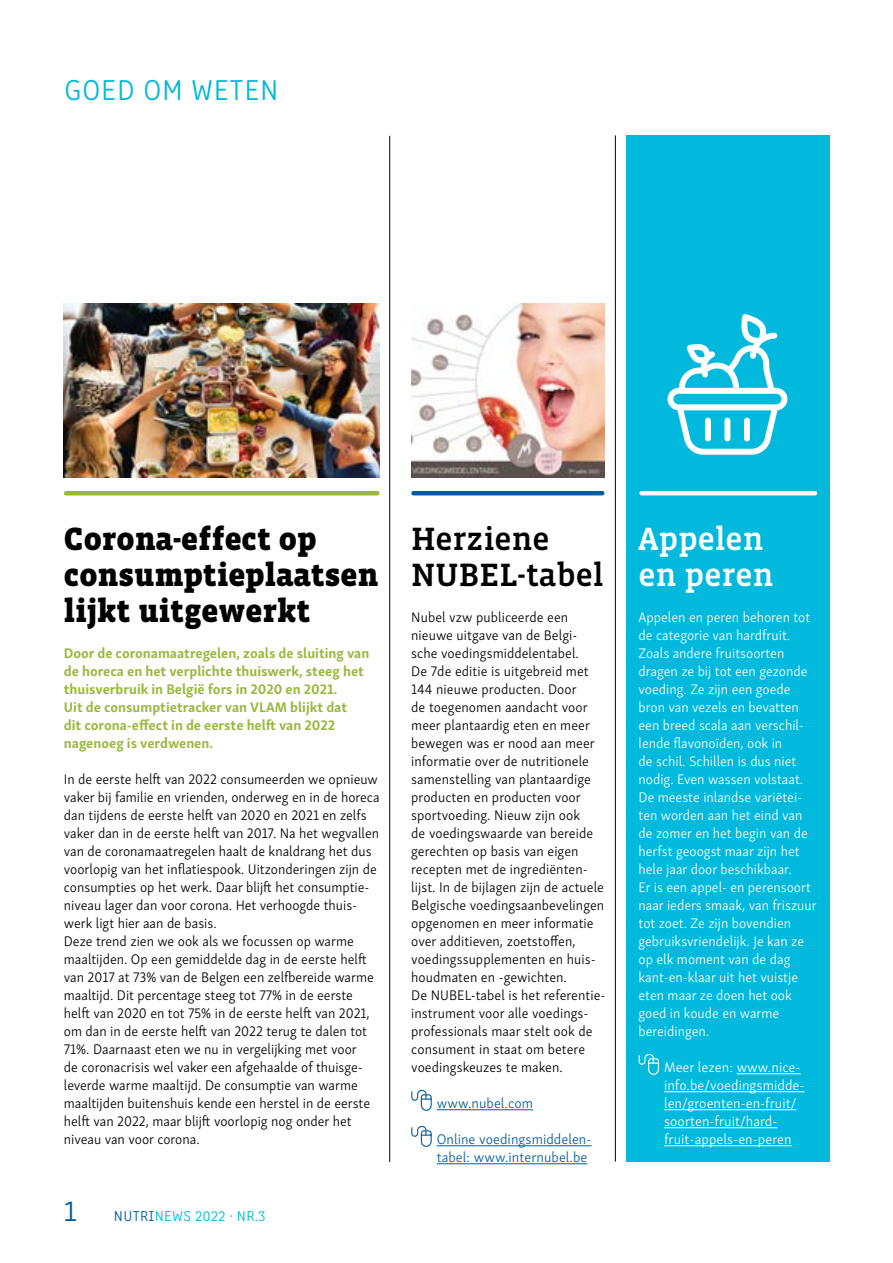
<style>
.page{position:relative;width:893px;height:1263px;background:#fff}
.page>*{position:absolute;margin:0;border:0;box-sizing:border-box;transform-origin:0 0}
.t1{font:900 33px/36px "Vista Slab OTCE";color:#000}
.t2{font:500 33px/36px "Vista Slab OTCE";color:#000}
.t3{font:500 33px/36px "Vista Slab OTCE";color:#fff}
.t4{font:300 30px "Clone Rounded";letter-spacing:.02em;color:#00b9dc}
.t5{font:300 15px "Clone Rounded";letter-spacing:.02em;color:#00b9dc}
.t6{font:300 14.25px/18px "Skolar Sans";color:#000}
.t7{font:300 14.25px/18px "Skolar Sans";color:#fff}
.t8{font:700 14.25px/18px "Skolar Sans";color:#99b840}
.t9{font:300 14.25px/18px "Skolar Sans";letter-spacing:.005em;color:#005d9d}
.s1{font-size:30px;color:#005d9d}
.s2{color:#005d9d}
</style>
<div class="page">
<img style="left:64px;top:303px;width:316px;height:174px">
<img style="left:411px;top:303px;width:193px;height:174px">
<div style="left:626px;top:135px;width:203px;height:1027px;background:#00b9dc"></div>
<hr style="left:389px;top:136px;width:1px;height:1026px;background:#000">
<hr style="left:615px;top:135px;width:1px;height:1026px;background:#000">
<hr style="left:437px;top:1109px;width:96px;height:1px;background:#005d9d">
<hr style="left:437px;top:1145px;width:155px;height:1px;background:#005d9d">
<hr style="left:437px;top:1163px;width:150px;height:1px;background:#005d9d">
<hr style="left:737px;top:1073px;width:64px;height:1px;background:#fff">
<hr style="left:664px;top:1091px;width:140px;height:1px;background:#fff">
<hr style="left:664px;top:1109px;width:132px;height:1px;background:#fff">
<hr style="left:664px;top:1127px;width:113px;height:1px;background:#fff">
<hr style="left:664px;top:1145px;width:128px;height:1px;background:#fff">
<hr style="left:66px;top:491px;width:311px;height:4px;background:#99b840">
<hr style="left:413px;top:491px;width:189px;height:4px;background:#005d9d">
<hr style="left:641px;top:491px;width:174px;height:4px;background:#fff">
<svg style="left:411px;top:1090px;width:21px;height:21px"></svg>
<svg style="left:411px;top:1126px;width:21px;height:21px"></svg>
<svg style="left:638px;top:1053px;width:21px;height:22px"></svg>
<svg style="left:667px;top:314px;width:120px;height:141px"></svg>
<div style="left:724px;top:418px;width:6px;height:23px;background:#fff;border-radius:3px"></div>
<div style="left:705px;top:418px;width:6px;height:23px;background:#fff;border-radius:3px"></div>
<div style="left:744px;top:418px;width:6px;height:23px;background:#fff;border-radius:3px"></div>
<h2 class="t4" style="left:64px;top:68px;width:216px">GOED OM WETEN</h2>
<h1 class="t1" style="left:64px;top:520px;width:316px">Corona-effect op consumptieplaatsen lijkt uitgewerkt</h1>
<h1 class="t2" style="left:411px;top:520px;width:194px">Herziene<br>NUBEL-tabel</h1>
<h1 class="t3" style="left:638px;top:520px;width:136px">Appelen en peren</h1>
<p class="t6" style="left:411px;top:607px;width:196px">Nubel vzw publiceerde een nieuwe uitgave van de Belgi&shy;sche voedingsmiddelentabel.<br>De 7de editie is uitgebreid met<br>144 nieuwe producten. Door<br>de toegenomen aandacht voor meer plantaardig eten en meer bewegen was er nood aan meer informatie over de nutritionele samenstelling van plantaardige producten en producten voor sportvoeding. Nieuw zijn ook<br>de voedingswaarde van bereide gerechten op basis van eigen recepten met de ingrediënten&shy;lijst. In de bijlagen zijn de actuele<br>Belgische voedingsaanbevelingen opgenomen en meer informatie over additieven, zoetstoffen, voedingssupplementen en huis&shy;houdmaten en -gewichten.<br>De NUBEL-tabel is het referentie&shy;instrument voor alle voedings&shy;professionals maar stelt ook de consument in staat om betere voedingskeuzes te maken.</p>
<p class="t9" style="left:437px;top:1093px;width:98px">www.nubel.com</p>
<p class="t9" style="left:437px;top:1129px;width:154px">Online voedingsmiddelen&shy;tabel: www.internubel.be</p>
<p class="t7" style="left:638px;top:607px;width:180px">Appelen en peren behoren tot de categorie van hardfruit.<br>Zoals andere fruitsoorten dragen ze bij tot een gezonde voeding. Ze zijn een goede bron van vezels en bevatten een breed scala aan verschil&shy;lende flavonoïden, ook in<br>de schil. Schillen is dus niet nodig. Even wassen volstaat.<br>De meeste inlandse variëtei&shy;ten worden aan het eind van de zomer en het begin van de herfst geoogst maar zijn het hele jaar door beschikbaar.<br>Er is een appel- en perensoort naar ieders smaak, van friszuur tot zoet. Ze zijn bovendien gebruiksvriendelijk. Je kan ze op elk moment van de dag kant-en-klaar uit het vuistje eten maar ze doen het ook goed in koude en warme bereidingen.</p>
<p class="t7" style="left:664px;top:1057px;width:142px">Meer lezen: www.nice&shy;info.be/voedingsmidde&shy;len/groenten-en-fruit/ soorten-fruit/hard&shy;fruit-appels-en-peren</p>
<p class="t8" style="left:64px;top:643px;width:307px">Door de coronamaatregelen, zoals de sluiting van de horeca en het verplichte thuiswerk, steeg het thuisverbruik in België fors in 2020 en 2021.<br>Uit de consumptietracker van VLAM blijkt dat<br>dit corona-effect in de eerste helft van 2022 nagenoeg is verdwenen.</p>
<p class="t6" style="left:64px;top:769px;width:317px">In de eerste helft van 2022 consumeerden we opnieuw vaker bij familie en vrienden, onderweg en in de horeca dan tijdens de eerste helft van 2020 en 2021 en zelfs vaker dan in de eerste helft van 2017. Na het wegvallen van de coronamaatregelen haalt de knaldrang het dus voorlopig van het inflatiespook. Uitzonderingen zijn de consumpties op het werk. Daar blijft het consumptie&shy;niveau lager dan voor corona. Het verhoogde thuis&shy;werk ligt hier aan de basis.<br>Deze trend zien we ook als we focussen op warme maaltijden. Op een gemiddelde dag in de eerste helft van 2017 at 73% van de Belgen een zelfbereide warme maaltijd. Dit percentage steeg tot 77% in de eerste helft van 2020 en tot 75% in de eerste helft van 2021, om dan in de eerste helft van 2022 terug te dalen tot 71%. Daarnaast eten we nu in vergelijking met voor<br>de coronacrisis wel vaker een afgehaalde of thuisge&shy;leverde warme maaltijd. De consumptie van warme maaltijden buitenshuis kende een herstel in de eerste helft van 2022, maar blijft voorlopig nog onder het niveau van voor corona.</p>
<p class="t5" style="left:64px;top:1205px;width:203px"><span class="s1">1</span> <span class="s2">NUTRI</span>NEWS 2022 · NR.3</p>
</div>
